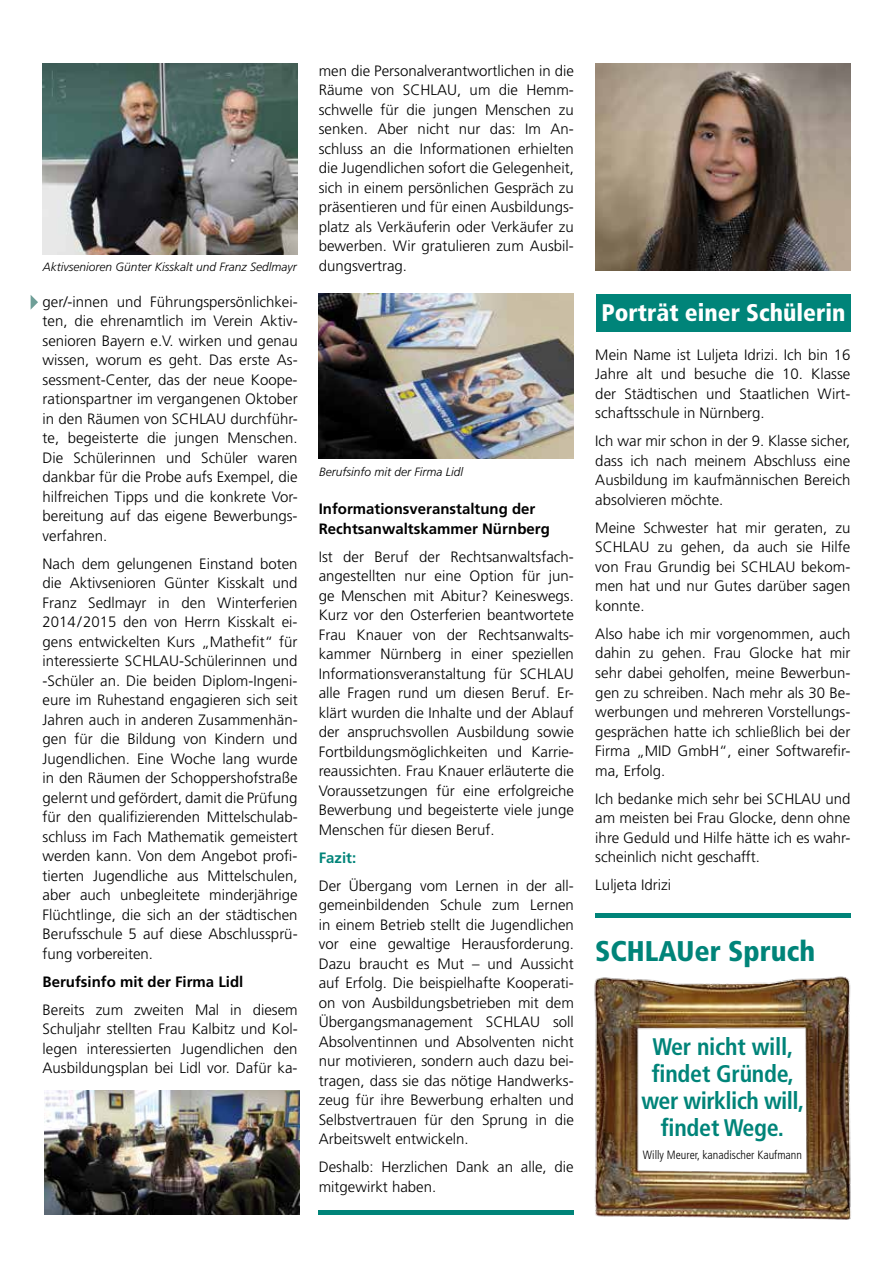
<style>
.page{position:relative;width:893px;height:1263px;background:#fff}
.page>*{position:absolute;margin:0;border:0;box-sizing:border-box;transform-origin:0 0}
.t1{font:900 condensed 28.5px "Frutiger";color:#008479}
.t2{font:700 condensed 24px/27px "Frutiger";letter-spacing:-.01em;color:#008479;text-align:center}
.t3{font:900 condensed 24px "Frutiger";color:#fff}
.t4{font:300 15px/19.5px "Frutiger";color:#000;text-align:justify}
.t5{font:700 15px/19.5px "Frutiger";color:#000}
.t6{font:700 15px "Frutiger";color:#008479}
.t7{font:italic 300 12px "Frutiger";color:#000}
.t8{font:300 condensed 12px "Frutiger";color:#000}
</style>
<div class="page">
<div style="left:596px;top:294px;width:254px;height:37px;background:#008479"></div>
<img style="left:594px;top:976px;width:257px;height:244px">
<hr style="left:595px;top:913px;width:255px;height:4px;background:#008479">
<img style="left:42px;top:64px;width:255px;height:190px">
<svg style="left:31px;top:295px;width:7px;height:14px"></svg>
<img style="left:45px;top:1090px;width:255px;height:124px">
<img style="left:319px;top:294px;width:255px;height:164px">
<hr style="left:319px;top:1210px;width:255px;height:4px;background:#008479">
<img style="left:596px;top:64px;width:255px;height:206px">
<p class="t7" style="left:43px;top:260px;width:256px">Aktivsenioren Günter Kisskalt und Franz Sedlmayr</p>
<p class="t4" style="left:43px;top:292px;width:257px">ger/-innen und Führungspersönlichkei&shy;ten, die ehrenamtlich im Verein Aktiv&shy;senioren Bayern e.V. wirken und genau wissen, worum es geht. Das erste As&shy;sessment-Center, das der neue Koope&shy;rationspartner im vergangenen Oktober in den Räumen von SCHLAU durchführ&shy;te, begeisterte die jungen Menschen.<br>Die Schülerinnen und Schüler waren dankbar für die Probe aufs Exempel, die hilfreichen Tipps und die konkrete Vor&shy;bereitung auf das eigene Bewerbungs&shy;verfahren.</p>
<p class="t4" style="left:43px;top:554px;width:257px">Nach dem gelungenen Einstand boten die Aktivsenioren Günter Kisskalt und Franz Sedlmayr in den Winterferien 2014/2015 den von Herrn Kisskalt ei&shy;gens entwickelten Kurs „Mathefit“ für interessierte SCHLAU-Schülerinnen und -Schüler an. Die beiden Diplom-Ingeni&shy;eure im Ruhestand engagieren sich seit Jahren auch in anderen Zusammenhän&shy;gen für die Bildung von Kindern und Jugendlichen. Eine Woche lang wurde in den Räumen der Schoppershofstraße gelernt und gefördert, damit die Prüfung für den qualifizierenden Mittelschulab&shy;schluss im Fach Mathematik gemeistert werden kann. Von dem Angebot profi&shy;tierten Jugendliche aus Mittelschulen, aber auch unbegleitete minderjährige Flüchtlinge, die sich an der städtischen Berufsschule 5 auf diese Abschlussprü&shy;fung vorbereiten.</p>
<p class="t5" style="left:43px;top:971px;width:202px">Berufsinfo mit der Firma Lidl</p>
<p class="t4" style="left:43px;top:1000px;width:257px">Bereits zum zweiten Mal in diesem Schuljahr stellten Frau Kalbitz und Kol&shy;legen interessierten Jugendlichen den Ausbildungsplan bei Lidl vor. Dafür ka-</p>
<p class="t4" style="left:319px;top:61px;width:257px">men die Personalverantwortlichen in die Räume von SCHLAU, um die Hemm&shy;schwelle für die jungen Menschen zu senken. Aber nicht nur das: Im An&shy;schluss an die Informationen erhielten die Jugendlichen sofort die Gelegenheit, sich in einem persönlichen Gespräch zu präsentieren und für einen Ausbildungs&shy;platz als Verkäuferin oder Verkäufer zu bewerben. Wir gratulieren zum Ausbil&shy;dungsvertrag.</p>
<p class="t7" style="left:319px;top:465px;width:145px">Berufsinfo mit der Firma Lidl</p>
<p class="t5" style="left:319px;top:499px;width:233px">Informationsveranstaltung der<br>Rechtsanwaltskammer Nürnberg</p>
<p class="t4" style="left:319px;top:547px;width:257px">Ist der Beruf der Rechtsanwaltsfach&shy;angestellten nur eine Option für jun&shy;ge Menschen mit Abitur? Keineswegs.<br>Kurz vor den Osterferien beantwortete Frau Knauer von der Rechtsanwalts&shy;kammer Nürnberg in einer speziellen Informationsveranstaltung für SCHLAU alle Fragen rund um diesen Beruf. Er&shy;klärt wurden die Inhalte und der Ablauf der anspruchsvollen Ausbildung sowie Fortbildungsmöglichkeiten und Karrie&shy;reaussichten. Frau Knauer erläuterte die Voraussetzungen für eine erfolgreiche Bewerbung und begeisterte viele junge Menschen für diesen Beruf.</p>
<p class="t6" style="left:319px;top:849px;width:39px">Fazit:</p>
<p class="t4" style="left:319px;top:876px;width:257px">Der Übergang vom Lernen in der all&shy;gemeinbildenden Schule zum Lernen in einem Betrieb stellt die Jugendlichen vor eine gewaltige Herausforderung.<br>Dazu braucht es Mut – und Aussicht auf Erfolg. Die beispielhafte Kooperati&shy;on von Ausbildungsbetrieben mit dem Übergangsmanagement SCHLAU soll Absolventinnen und Absolventen nicht nur motivieren, sondern auch dazu bei&shy;tragen, dass sie das nötige Handwerks&shy;zeug für ihre Bewerbung erhalten und Selbstvertrauen für den Sprung in die Arbeitswelt entwickeln.</p>
<p class="t4" style="left:319px;top:1157px;width:257px">Deshalb: Herzlichen Dank an alle, die mitgewirkt haben.</p>
<h2 class="t3" style="left:602px;top:299px;width:245px">Porträt einer Schülerin</h2>
<p class="t4" style="left:595px;top:345px;width:257px">Mein Name ist Luljeta Idrizi. Ich bin 16<br>Jahre alt und besuche die 10. Klasse der Städtischen und Staatlichen Wirt&shy;schaftsschule in Nürnberg.</p>
<p class="t4" style="left:595px;top:431px;width:257px">Ich war mir schon in der 9. Klasse sicher, dass ich nach meinem Abschluss eine Ausbildung im kaufmännischen Bereich absolvieren möchte.</p>
<p class="t4" style="left:595px;top:518px;width:257px">Meine Schwester hat mir geraten, zu SCHLAU zu gehen, da auch sie Hilfe von Frau Grundig bei SCHLAU bekom&shy;men hat und nur Gutes darüber sagen konnte.</p>
<p class="t4" style="left:595px;top:624px;width:257px">Also habe ich mir vorgenommen, auch dahin zu gehen. Frau Glocke hat mir sehr dabei geholfen, meine Bewerbun&shy;gen zu schreiben. Nach mehr als 30 Be&shy;werbungen und mehreren Vorstellungs&shy;gesprächen hatte ich schließlich bei der Firma „MID GmbH“, einer Softwarefir&shy;ma, Erfolg.</p>
<p class="t4" style="left:595px;top:788px;width:257px">Ich bedanke mich sehr bei SCHLAU und am meisten bei Frau Glocke, denn ohne ihre Geduld und Hilfe hätte ich es wahr&shy;scheinlich nicht geschafft.</p>
<p class="t4" style="left:595px;top:875px;width:77px">Luljeta Idrizi</p>
<h1 class="t1" style="left:595px;top:934px;width:222px">SCHLAUer Spruch</h1>
<h2 class="t2" style="left:641px;top:1033px;width:164px">Wer nicht will, findet Gründe, wer wirklich will, findet Wege.</h2>
<p class="t8" style="left:643px;top:1148px;width:161px">Willy Meurer, kanadischer Kaufmann</p>
</div>
